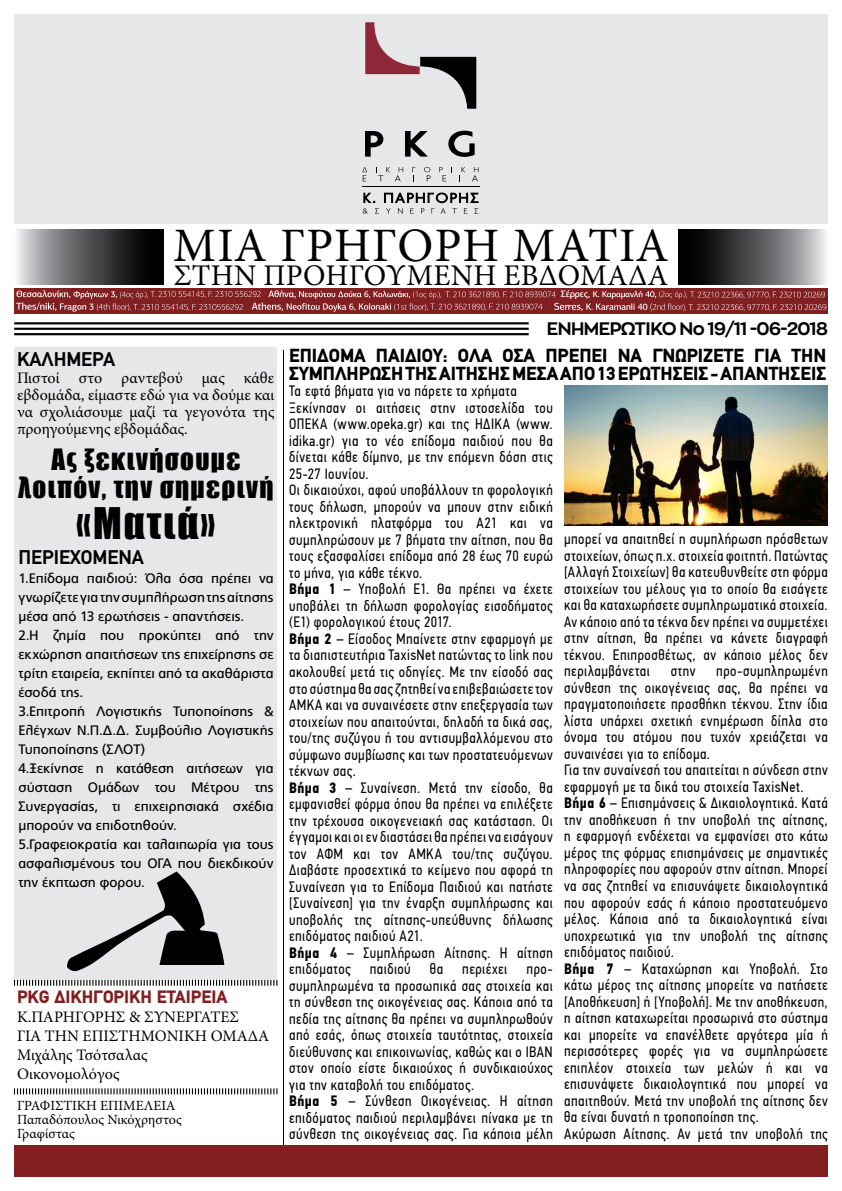
<style>
.page{position:relative;width:842px;height:1191px;background:#fff}
.page>*{position:absolute;margin:0;border:0;box-sizing:border-box;transform-origin:0 0}
.t1{font:48px "Minion Pro";letter-spacing:.02em;color:#000}
.t2{font:40px "Impact";letter-spacing:.05em;color:#000}
.t3{font:30px "Minion Pro";letter-spacing:.01em;color:#000}
.t4{font:27px/28px "Impact";letter-spacing:.05em;color:#000;text-align:center}
.t5{font:700 20px "PF Din Text";color:#000}
.t6{font:900 19px/18px "PF Din Text";color:#000}
.t7{font:700 18px "Zona Pro";letter-spacing:-.03em;color:#000}
.t8{font:900 18px "PF Din Text";color:#821f21}
.t9{font:16px/17px "Minion Pro";color:#000;text-align:justify}
.t10{font:15px/16.5px "PF Din Text Cond Pro";letter-spacing:.03em;color:#000}
.t11{font:14px/14px "Minion Pro";color:#000}
.t12{font:13.7px/19px "PF Catalog";color:#000}
.s1{font-weight:700}
</style>
<div class="page">
<div style="left:14px;top:14px;width:814px;height:210px;background:#e6e7e8"></div>
<div style="left:14px;top:347px;width:263px;height:631px;background:#e6e7e8"></div>
<svg style="left:365px;top:22px;width:111px;height:87px"></svg>
<svg style="left:363px;top:193px;width:115px;height:21px"></svg>
<svg style="left:362px;top:167px;width:5px;height:14px"></svg>
<svg style="left:376px;top:167px;width:27px;height:14px"></svg>
<svg style="left:412px;top:167px;width:3px;height:14px"></svg>
<svg style="left:424px;top:167px;width:7px;height:14px"></svg>
<svg style="left:439px;top:167px;width:13px;height:14px"></svg>
<svg style="left:459px;top:167px;width:6px;height:14px"></svg>
<svg style="left:472px;top:167px;width:6px;height:14px"></svg>
<svg style="left:365px;top:131px;width:18px;height:26px"></svg>
<svg style="left:405px;top:131px;width:23px;height:26px"></svg>
<svg style="left:448px;top:131px;width:27px;height:26px"></svg>
<hr style="left:362px;top:186px;width:117px;height:1px;background:#000">
<div style="left:14px;top:288px;width:814px;height:25px;background:#821f21"></div>
<div style="left:14px;top:1145px;width:814px;height:32px;background:#821f21"></div>
<svg style="left:16px;top:290px;width:810px;height:21px"></svg>
<svg style="left:17px;top:229px;width:147px;height:55px;background:#58585a"></svg>
<svg style="left:678px;top:229px;width:149px;height:55px;background:#58595a"></svg>
<hr style="left:14px;top:333px;width:515px;height:2px;background:#000">
<hr style="left:14px;top:328px;width:515px;height:2px;background:#000">
<hr style="left:14px;top:322px;width:515px;height:2px;background:#000">
<svg style="left:14px;top:979px;width:263px;height:6px"></svg>
<svg style="left:14px;top:1088px;width:263px;height:6px"></svg>
<svg style="left:67px;top:871px;width:157px;height:101px"></svg>
<hr style="left:283px;top:350px;width:1px;height:795px;background:#000">
<img style="left:564px;top:385px;width:263px;height:140px">
<h1 class="t1" style="left:173px;top:213px;width:495px">ΜΙΑ ΓΡΉΓΟΡΗ ΜΑΤΙΆ</h1>
<h3 class="t3" style="left:174px;top:255px;width:496px">ΣΤΗΝ ΠΡΟΗΓΟΎΜΕΝΗ ΕΒΔΟΜΆΔΑ</h3>
<p class="t7" style="left:547px;top:318px;width:283px">ΕΝΗΜΕΡΩΤΙΚΟ Νο 19/11 -06-2018</p>
<h3 class="t5" style="left:17px;top:347px;width:100px">ΚΑΛΗΜΕΡΑ</h3>
<p class="t9" style="left:17px;top:369px;width:259px">Πιστοί στο ραντεβού μας κάθε εβδομάδα, είμαστε εδώ για να δούμε και να σχολιάσουμε μαζί τα γεγονότα της προηγούμενης εβδομάδας.</p>
<h3 class="t4" style="left:18px;top:444px;width:257px">Ας ξεκινήσουμε λοιπόν, την σημερινή</h3>
<h2 class="t2" style="left:76px;top:492px;width:141px">«Ματιά»</h2>
<h3 class="t5" style="left:18px;top:545px;width:127px">ΠΕΡΙΕΧΟΜΕΝΑ</h3>
<p class="t12" style="left:18px;top:568px;width:257px">1.Επίδομα παιδιού: Όλα όσα πρέπει να γνωρίζετε για την συμπλήρωση της αίτησης μέσα από 13 ερωτήσεις - απαντήσεις.<br>2.Η ζημία που προκύπτει από την εκχώρηση απαιτήσεων της επιχείρησης σε τρίτη εταιρεία, εκπίπτει από τα ακαθάριστα έσοδά της.<br>3.Επιτροπή Λογιστικής Τυποποίησης &amp; Ελέγχων Ν.Π.Δ.Δ. Συμβούλιο Λογιστικής Τυποποίησης (ΣΛΟΤ)<br>4.Ξεκίνησε η κατάθεση αιτήσεων για σύσταση Ομάδων του Μέτρου της Συνεργασίας, τι επιχειρησιακά σχέδια μπορούν να επιδοτηθούν.<br>5.Γραφειοκρατία και ταλαιπωρία για τους ασφαλισμένους του ΟΓΑ που διεκδικούν την έκπτωση φορου.</p>
<p class="t8" style="left:17px;top:985px;width:212px">PKG ΔΙΚΗΓΟΡΙΚΗ ΕΤΑΙΡΕΙΑ</p>
<p class="t9" style="left:17px;top:1007px;width:253px;line-height:19.2px;text-align:left">Κ.ΠΑΡΗΓΟΡΗΣ &amp; ΣΥΝΕΡΓΑΤΕΣ<br>ΓΙΑ ΤΗΝ ΕΠΙΣΤΗΜΟΝΙΚΗ ΟΜΑΔΑ<br>Μιχάλης Τσότσαλας<br>Οικονομολόγος</p>
<p class="t11" style="left:17px;top:1098px;width:166px">ΓΡΑΦΙΣΤΙΚΗ ΕΠΙΜΕΛΕΙΑ<br>Παπαδόπουλος Νικόχρηστος<br>Γραφίστας</p>
<p class="t6" style="left:289px;top:346px;width:539px">ΕΠΊΔΟΜΑ ΠΑΙΔΙΟΎ: ΌΛΑ ΌΣΑ ΠΡΈΠΕΙ ΝΑ ΓΝΩΡΊΖΕΤΕ ΓΙΑ ΤΗΝ<br>ΣΥΜΠΛΉΡΩΣΗ ΤΗΣ ΑΊΤΗΣΗΣ ΜΈΣΑ ΑΠΌ 13 ΕΡΩΤΉΣΕΙΣ - ΑΠΑΝΤΉΣΕΙΣ</p>
<p class="t10" style="left:289px;top:383px;width:265px">Τα εφτά βήματα για να πάρετε τα χρήματα Ξεκίνησαν οι αιτήσεις στην ιστοσελίδα του ΟΠΕΚΑ (www.opeka.gr) και της ΗΔΙΚΑ (www. idika.gr) για το νέο επίδομα παιδιού που θα δίνεται κάθε δίμηνο, με την επόμενη δόση στις 25-27 Ιουνίου.<br>Οι δικαιούχοι, αφού υποβάλλουν τη φορολογική τους δήλωση, μπορούν να μπουν στην ειδική ηλεκτρονική πλατφόρμα του Α21 και να συμπληρώσουν με 7 βήματα την αίτηση, που θα τους εξασφαλίσει επίδομα από 28 έως 70 ευρώ το μήνα, για κάθε τέκνο.<br><span class="s1">Βήμα 1</span> – Υποβολή Ε1. Θα πρέπει να έχετε υποβάλει τη δήλωση φορολογίας εισοδήματος (Ε1) φορολογικού έτους 2017.<br><span class="s1">Βήμα 2</span> – Είσοδος Μπαίνετε στην εφαρμογή με τα διαπιστευτήρια TaxisNet πατώντας το link που ακολουθεί μετά τις οδηγίες. Με την είσοδό σας στο σύστημα θα σας ζητηθεί να επιβεβαιώσετε τον ΑΜΚΑ και να συναινέσετε στην επεξεργασία των στοιχείων που απαιτούνται, δηλαδή τα δικά σας, του/της συζύγου ή του αντισυμβαλλόμενου στο σύμφωνο συμβίωσης και των προστατευόμενων τέκνων σας.<br><span class="s1">Βήμα 3</span> – Συναίνεση. Μετά την είσοδο, θα εμφανισθεί φόρμα όπου θα πρέπει να επιλέξετε την τρέχουσα οικογενειακή σας κατάσταση. Οι έγγαμοι και οι εν διαστάσει θα πρέπει να εισάγουν τον ΑΦΜ και τον ΑΜΚΑ του/της συζύγου.<br>Διαβάστε προσεχτικά το κείμενο που αφορά τη Συναίνεση για το Επίδομα Παιδιού και πατήστε [Συναίνεση] για την έναρξη συμπλήρωσης και υποβολής της αίτησης-υπεύθυνης δήλωσης επιδόματος παιδιού Α21.<br><span class="s1">Βήμα 4</span> – Συμπλήρωση Αίτησης. Η αίτηση επιδόματος</p>
<p class="t10" style="left:370px;top:960px;width:42px">παιδιού</p>
<p class="t10" style="left:430px;top:960px;width:15px">θα</p>
<p class="t10" style="left:462px;top:960px;width:47px">περιέχει</p>
<p class="t10" style="left:289px;top:960px;width:265px;text-indent:237px">προ&shy;συμπληρωμένα τα προσωπικά σας στοιχεία και τη σύνθεση της οικογένειας σας. Κάποια από τα πεδία της αίτησης θα πρέπει να συμπληρωθούν από εσάς, όπως στοιχεία ταυτότητας, στοιχεία διεύθυνσης και επικοινωνίας, καθώς και ο ΙΒΑΝ στον οποίο είστε δικαιούχος ή συνδικαιούχος για την καταβολή του επιδόματος.<br><span class="s1">Βήμα 5</span> – Σύνθεση Οικογένειας. Η αίτηση επιδόματος παιδιού περιλαμβάνει πίνακα με τη σύνθεση της οικογένειας σας. Για κάποια μέλη</p>
<p class="t10" style="left:564px;top:531px;width:265px;text-align:justify">μπορεί να απαιτηθεί η συμπλήρωση πρόσθετων στοιχείων, όπως π.χ. στοιχεία φοιτητή. Πατώντας [Αλλαγή Στοιχείων] θα κατευθυνθείτε στη φόρμα στοιχείων του μέλους για το οποίο θα εισάγετε και θα καταχωρήσετε συμπληρωματικά στοιχεία.<br>Αν κάποιο από τα τέκνα δεν πρέπει να συμμετέχει στην αίτηση, θα πρέπει να κάνετε διαγραφή τέκνου. Επιπροσθέτως, αν κάποιο μέλος δεν περιλαμβάνεται</p>
<p class="t10" style="left:564px;top:663px;width:265px;text-indent:152px">προ-συμπληρωμένη σύνθεση της οικογένειας σας, θα πρέπει να πραγματοποιήσετε προσθήκη τέκνου. Στην ίδια λίστα υπάρχει σχετική ενημέρωση δίπλα στο όνομα του ατόμου που τυχόν χρειάζεται να συναινέσει για το επίδομα.<br>Για την συναίνεσή του απαιτείται η σύνδεση στην εφαρμογή με τα δικά του στοιχεία TaxisNet.<br><span class="s1">Βήμα 6</span> – Επισημάνσεις &amp; Δικαιολογητικά. Κατά την αποθήκευση ή την υποβολή της αίτησης, η εφαρμογή ενδέχεται να εμφανίσει στο κάτω μέρος της φόρμας επισημάνσεις με σημαντικές πληροφορίες που αφορούν στην αίτηση. Μπορεί να σας ζητηθεί να επισυνάψετε δικαιολογητικά που αφορούν εσάς ή κάποιο προστατευόμενο μέλος. Κάποια από τα δικαιολογητικά είναι υποχρεωτικά για την υποβολή της αίτησης επιδόματος παιδιού.<br><span class="s1">Βήμα 7</span> – Καταχώρηση και Υποβολή. Στο κάτω μέρος της αίτησης μπορείτε να πατήσετε [Αποθήκευση] ή [Υποβολή]. Με την αποθήκευση, η αίτηση καταχωρείται προσωρινά στο σύστημα και μπορείτε να επανέλθετε αργότερα μία ή περισσότερες φορές για να συμπληρώσετε επιπλέον στοιχεία των μελών ή και να επισυνάψετε δικαιολογητικά που μπορεί να απαιτηθούν. Μετά την υποβολή της αίτησης δεν θα είναι δυνατή η τροποποίηση της.<br>Ακύρωση Αίτησης. Αν μετά την υποβολή της</p>
<p class="t10" style="left:671px;top:663px;width:26px">στην</p>
</div>
